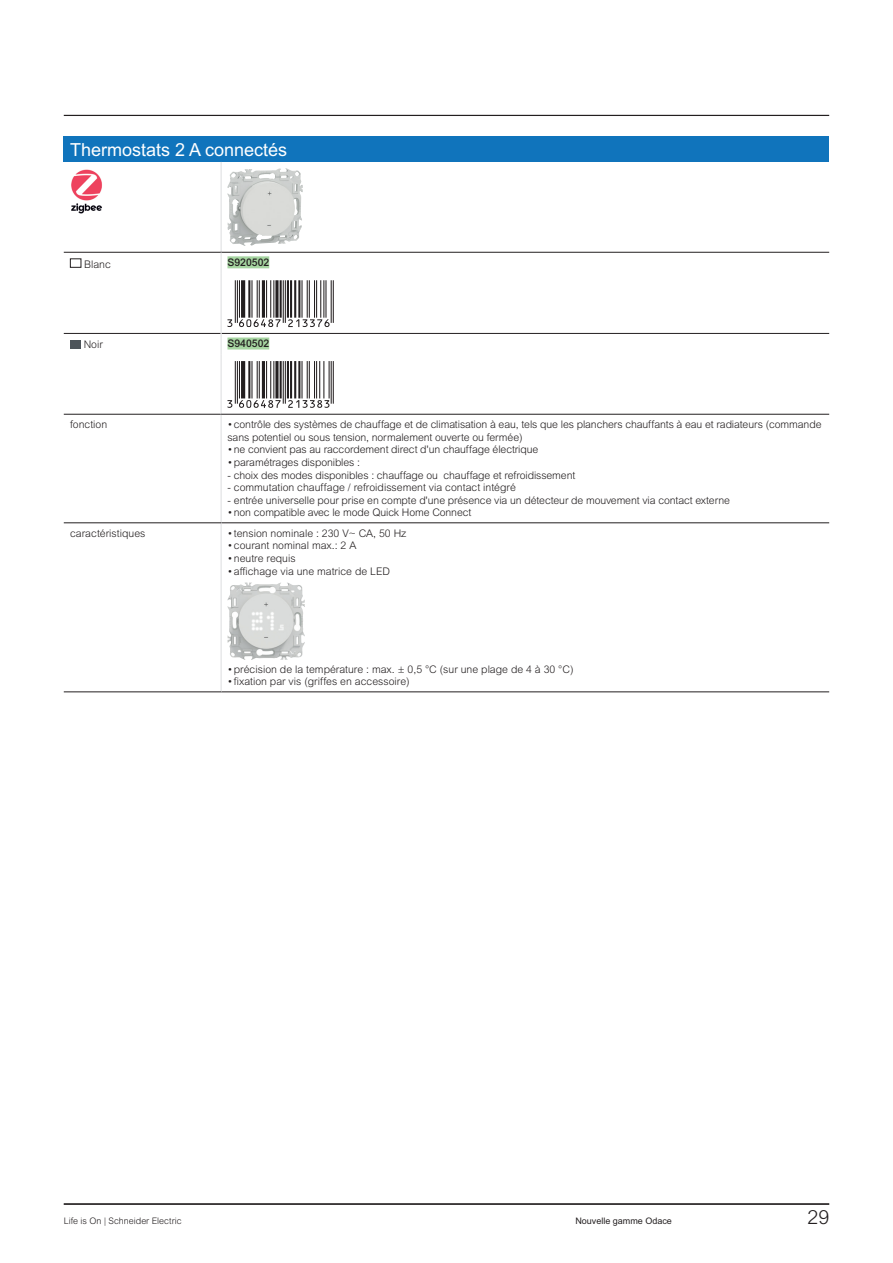
<style>
.page{position:relative;width:893px;height:1263px;background:#fff}
.page>*{position:absolute;margin:0;border:0;box-sizing:border-box;transform-origin:0 0}
.t1{font:300 19.5px "Arial MT Std";color:#231f20}
.t2{font:18px "Arial MT Std";color:#fff}
.t3{font:300 10.5px/12.6px "Arial MT Std";letter-spacing:-.01em;color:#231f20}
.t4{font:500 10.5px "Arial MT Std";color:#231f20}
.t5{font:300 9px "Arial Rounded MT Pro";color:#231f20}
.t6{font:9px "Arial MT Std";color:#231f20}
</style>
<div class="page">
<hr style="left:64px;top:115px;width:765px;height:1px;background:#231f20">
<hr style="left:64px;top:1203px;width:765px;height:2px;background:#231f20">
<div style="left:64px;top:136px;width:765px;height:26px;background:#1074bc"></div>
<hr style="left:221px;top:162px;width:1px;height:90px;background:#dcdddf">
<hr style="left:64px;top:414px;width:157px;height:1px;background:#231f20">
<hr style="left:64px;top:252px;width:157px;height:1px;background:#231f20">
<hr style="left:221px;top:252px;width:608px;height:1px;background:#231f20">
<hr style="left:64px;top:333px;width:157px;height:1px;background:#231f20">
<hr style="left:221px;top:333px;width:608px;height:1px;background:#231f20">
<hr style="left:221px;top:523px;width:608px;height:1px;background:#231f20">
<hr style="left:221px;top:692px;width:608px;height:1px;background:#231f20">
<hr style="left:221px;top:414px;width:1px;height:109px;background:#dcdddf">
<hr style="left:221px;top:523px;width:1px;height:169px;background:#dcdddf">
<hr style="left:64px;top:523px;width:157px;height:1px;background:#231f20">
<hr style="left:64px;top:692px;width:157px;height:1px;background:#231f20">
<svg style="left:221px;top:252px;width:1px;height:22px"></svg>
<hr style="left:221px;top:274px;width:1px;height:59px;background:#dcdddf">
<svg style="left:221px;top:333px;width:1px;height:22px"></svg>
<hr style="left:221px;top:355px;width:1px;height:59px;background:#dcdddf">
<hr style="left:221px;top:414px;width:608px;height:1px;background:#231f20">
<img style="left:71px;top:169px;width:31px;height:45px">
<img style="left:228px;top:168px;width:58px;height:20px">
<div style="left:227px;top:256px;width:42px;height:12px;background:#a6d5a1"></div>
<svg style="left:227px;top:280px;width:107px;height:47px"></svg>
<div style="left:70px;top:340px;width:11px;height:8px;background:#4d545a"></div>
<div style="left:227px;top:337px;width:42px;height:12px;background:#a6d5a1"></div>
<svg style="left:227px;top:361px;width:107px;height:47px"></svg>
<img style="left:227px;top:582px;width:78px;height:78px">
<h2 class="t2" style="left:70px;top:139px;width:219px">Thermostats 2 A connectés</h2>
<p class="t3" style="left:84px;top:257px;width:28px">Blanc</p>
<p class="t4" style="left:227px;top:256px;width:43px">S920502</p>
<p class="t3" style="left:84px;top:338px;width:21px">Noir</p>
<p class="t4" style="left:227px;top:338px;width:43px">S940502</p>
<p class="t3" style="left:70px;top:418px;width:39px">fonction</p>
<p class="t3" style="left:227px;top:418px;width:595px">•contrôle des systèmes de chauffage et de climatisation à eau, tels que les planchers chauffants à eau et radiateurs (commande sans potentiel ou sous tension, normalement ouverte ou fermée)</p>
<p class="t3" style="left:227px;top:443px;width:312px">•ne convient pas au raccordement direct d'un chauffage électrique</p>
<p class="t3" style="left:227px;top:456px;width:134px">•paramétrages disponibles :</p>
<p class="t3" style="left:227px;top:469px;width:349px">- choix des modes disponibles : chauffage ou chauffage et refroidissement</p>
<p class="t3" style="left:227px;top:481px;width:290px">- commutation chauffage / refroidissement via contact intégré</p>
<p class="t3" style="left:227px;top:494px;width:504px">- entrée universelle pour prise en compte d'une présence via un détecteur de mouvement via contact externe</p>
<p class="t3" style="left:227px;top:506px;width:245px">•non compatible avec le mode Quick Home Connect</p>
<p class="t3" style="left:70px;top:527px;width:77px">caractéristiques</p>
<p class="t3" style="left:227px;top:527px;width:181px">•tension nominale : 230 V~ CA, 50 Hz</p>
<p class="t3" style="left:227px;top:539px;width:130px">•courant nominal max.: 2 A</p>
<p class="t3" style="left:227px;top:552px;width:70px">•neutre requis</p>
<p class="t3" style="left:227px;top:565px;width:164px">•affichage via une matrice de LED</p>
<p class="t3" style="left:227px;top:663px;width:348px">•précision de la température : max. ± 0,5 °C (sur une plage de 4 à 30 °C)</p>
<p class="t3" style="left:227px;top:675px;width:184px">•fixation par vis (griffes en accessoire)</p>
<p class="t5" style="left:64px;top:1216px;width:119px">Life is On | Schneider Electric</p>
<p class="t6" style="left:575px;top:1216px;width:98px">Nouvelle gamme Odace</p>
<h1 class="t1" style="left:807px;top:1206px;width:23px">29</h1>
</div>
